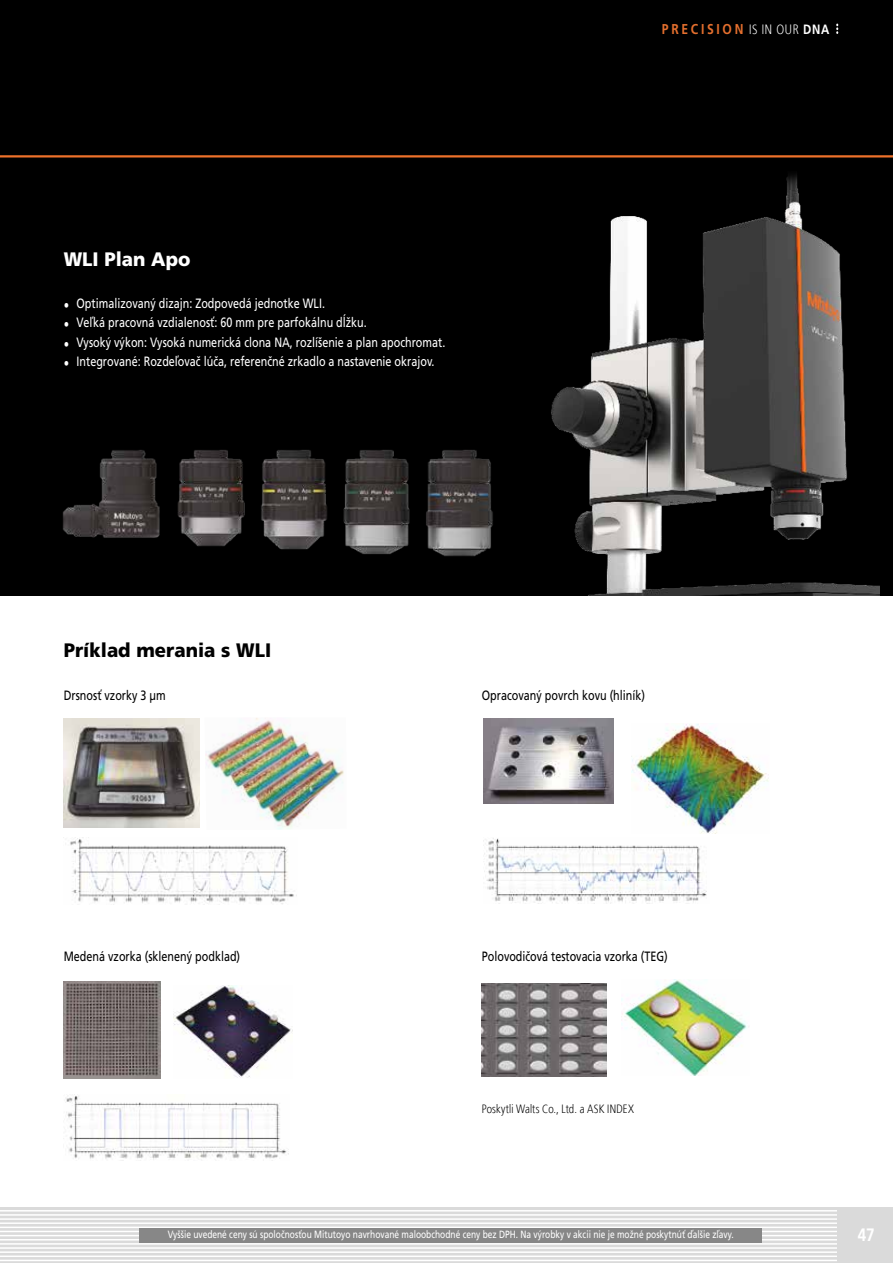
<style>
.page{position:relative;width:893px;height:1263px;background:#fff}
.page>*{position:absolute;margin:0;border:0;box-sizing:border-box;transform-origin:0 0}
.t1{font:900 19.5px "Mitutoyo Frutiger";color:#000}
.t2{font:900 19.5px "Mitutoyo Frutiger";color:#fff}
.t3{font:700 18px "Mitutoyo Frutiger";color:#fff}
.t4{font:700 14.25px "Mitutoyo Frutiger";letter-spacing:.19em;color:#e46f2e}
.t5{font:13.5px "Mitutoyo Frutiger";color:#fff}
.t6{font:13.5px "Mitutoyo Frutiger";color:#000}
.t7{font:300 12px "Mitutoyo Frutiger";letter-spacing:.01em;color:#000}
.t8{font:10.5px "Mitutoyo Frutiger";color:#fff}
.s1{font-weight:300;font-size:13.5px;color:#fff}
.s2{font-size:13.5px;color:#fff}
</style>
<div class="page">
<div style="left:0;top:1208px;width:838px;height:55px;background:#dadada"></div>
<hr style="left:0;top:1210px;width:838px;height:1px;background:#fff">
<hr style="left:0;top:1214px;width:838px;height:2px;background:#fff">
<hr style="left:0;top:1218px;width:838px;height:2px;background:#fff">
<hr style="left:0;top:1222px;width:838px;height:2px;background:#fff">
<hr style="left:0;top:1226px;width:838px;height:2px;background:#fff">
<hr style="left:0;top:1231px;width:838px;height:1px;background:#fff">
<hr style="left:0;top:1235px;width:838px;height:1px;background:#fff">
<hr style="left:0;top:1239px;width:838px;height:1px;background:#fff">
<hr style="left:0;top:1243px;width:838px;height:1px;background:#fff">
<hr style="left:0;top:1247px;width:838px;height:2px;background:#fff">
<hr style="left:0;top:1251px;width:838px;height:2px;background:#fff">
<hr style="left:0;top:1255px;width:838px;height:2px;background:#fff">
<hr style="left:0;top:1260px;width:838px;height:1px;background:#fff">
<div style="left:838px;top:1208px;width:55px;height:55px;background:#dadada"></div>
<div style="left:139px;top:1229px;width:623px;height:14px;background:#878787"></div>
<div style="left:0;top:0;width:893px;height:155px;background:#000"></div>
<div style="left:0;top:155px;width:893px;height:440px;background:#000"></div>
<hr style="left:0;top:155px;width:893px;height:2px;background:#ee712a">
<img style="left:62px;top:450px;width:431px;height:107px">
<img style="left:551px;top:174px;width:329px;height:421px">
<img style="left:64px;top:718px;width:135px;height:109px">
<img style="left:621px;top:979px;width:126px;height:96px">
<img style="left:205px;top:718px;width:139px;height:112px">
<img style="left:70px;top:837px;width:227px;height:67px">
<img style="left:65px;top:1094px;width:224px;height:66px">
<img style="left:484px;top:838px;width:223px;height:65px">
<img style="left:482px;top:983px;width:124px;height:93px">
<img style="left:64px;top:982px;width:96px;height:96px">
<img style="left:173px;top:985px;width:120px;height:93px">
<img style="left:631px;top:724px;width:138px;height:110px">
<img style="left:484px;top:718px;width:129px;height:86px">
<svg style="left:836px;top:24px;width:2px;height:10px"></svg>
<h1 class="t2" style="left:64px;top:247px;width:128px">WLI Plan Apo</h1>
<p class="t5" style="left:64px;top:295px;width:263px">• Optimalizovaný dizajn: Zodpovedá jednotke WLI.</p>
<p class="t5" style="left:64px;top:315px;width:305px">• Veľká pracovná vzdialenosť: 60 mm pre parfokálnu dĺžku.</p>
<p class="t5" style="left:64px;top:334px;width:383px">• Vysoký výkon: Vysoká numerická clona NA, rozlíšenie a plan apochromat.</p>
<p class="t5" style="left:64px;top:354px;width:372px">• Integrované: Rozdeľovač lúča, referenčné zrkadlo a nastavenie okrajov.</p>
<p class="t4" style="left:662px;top:21px;width:169px">PRECISION <span class="s1">IS IN OUR</span> <span class="s2">DNA</span></p>
<h1 class="t1" style="left:64px;top:638px;width:209px">Príklad merania s WLI</h1>
<p class="t6" style="left:64px;top:687px;width:104px">Drsnosť vzorky 3 μm</p>
<p class="t6" style="left:482px;top:687px;width:165px">Opracovaný povrch kovu (hliník)</p>
<p class="t6" style="left:64px;top:948px;width:178px">Medená vzorka (sklenený podklad)</p>
<p class="t6" style="left:482px;top:948px;width:187px">Polovodičová testovacia vzorka (TEG)</p>
<p class="t7" style="left:482px;top:1102px;width:154px">Poskytli Walts Co., Ltd. a ASK INDEX</p>
<p class="t8" style="left:168px;top:1228px;width:567px">Vyššie uvedené ceny sú spoločnosťou Mitutoyo navrhované maloobchodné ceny bez DPH. Na výrobky v akcii nie je možné poskytnúť ďalšie zľavy.</p>
<h2 class="t3" style="left:858px;top:1224px;width:19px">47</h2>
</div>
